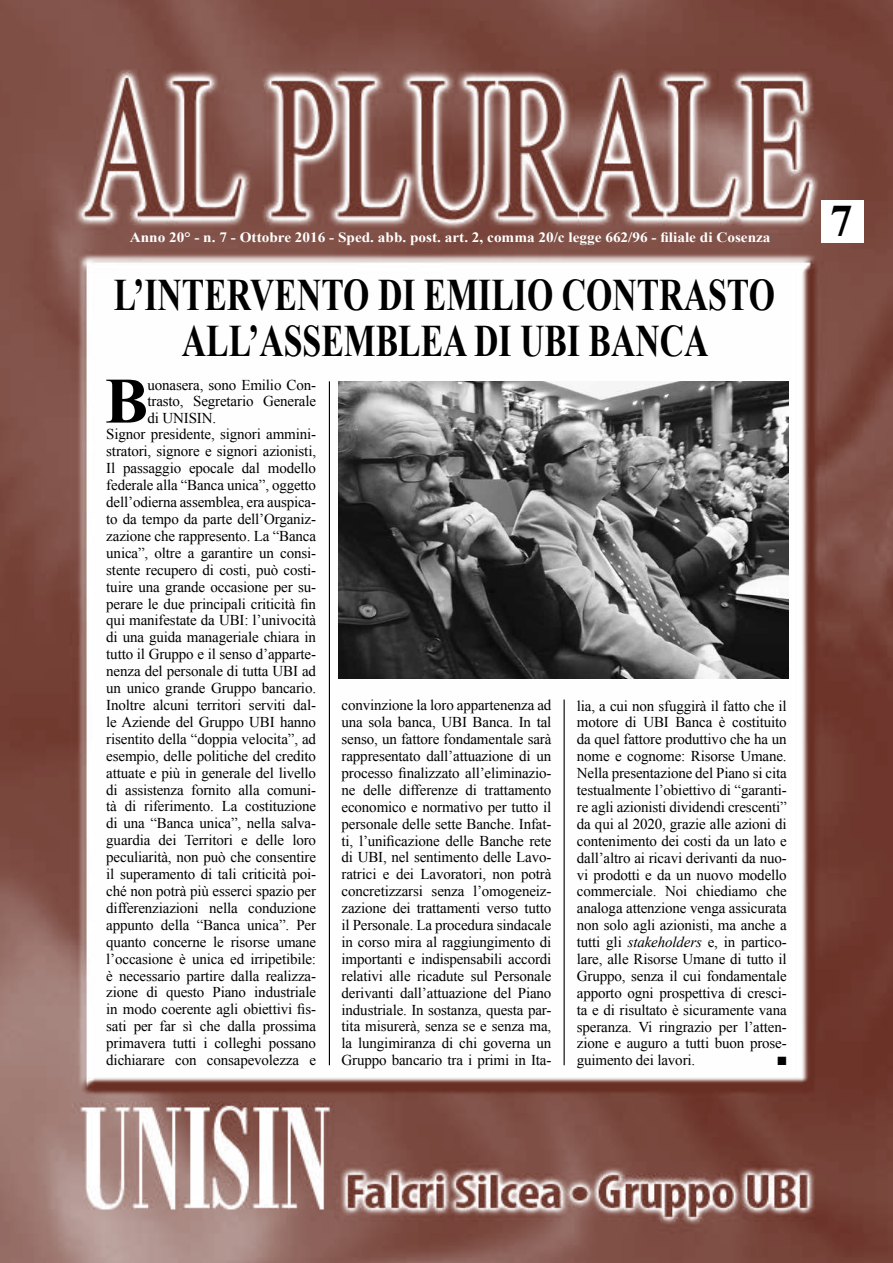
<style>
.page{position:relative;width:893px;height:1263px;background:#fff}
.page>*{position:absolute;margin:0;border:0;box-sizing:border-box;transform-origin:0 0}
.t1{font:700 64.8px "Times New Roman";color:#000}
.t2{font:700 45px/46.5px "Times New Roman";color:#000;text-align:center;scale:.75 1}
.t3{font:700 45px "Times New Roman";color:#000}
.t4{font:15px/17px "Times New Roman";letter-spacing:-.01em;color:#000;text-align:justify}
.t5{font:700 14.25px "Times New Roman";color:#fff;scale:1.07 1}
.t6{font:12px "Zapf Dingbats ITC";color:#000}
.s1{font-style:italic}
</style>
<div class="page">
<img style="left:0;top:0;width:893px;height:1263px">
<div style="left:821px;top:200px;width:42px;height:43px;background:#fff"></div>
<hr style="left:329px;top:381px;width:1px;height:684px;background:#000">
<hr style="left:564px;top:699px;width:1px;height:366px;background:#000">
<img style="left:338px;top:381px;width:451px;height:298px">
<p class="t5" style="left:130px;top:228px;width:600px">Anno 20° - n. 7 - Ottobre 2016 - Sped. abb. post. art. 2, comma 20/c legge 662/96 - filiale di Cosenza</p>
<h2 class="t2" style="left:114px;top:271px;width:883px">L’INTERVENTO DI EMILIO CONTRASTO<br>ALL’ASSEMBLEA DI UBI BANCA</h2>
<h1 class="t1" style="left:105px;top:356px;width:45px">B</h1>
<p class="t4" style="left:148px;top:376px;width:170px">uonasera, sono Emilio Con-</p>
<p class="t4" style="left:148px;top:392px;width:170px">trasto, Segretario Generale</p>
<p class="t4" style="left:148px;top:409px;width:70px">di UNISIN.</p>
<p class="t4" style="left:106px;top:426px;width:211px">Signor presidente, signori ammini-</p>
<p class="t4" style="left:106px;top:443px;width:211px">stratori, signore e signori azionisti,</p>
<p class="t4" style="left:106px;top:460px;width:211px">Il passaggio epocale dal modello</p>
<p class="t4" style="left:106px;top:476px;width:211px">federale alla “Banca unica”, oggetto</p>
<p class="t4" style="left:106px;top:493px;width:211px">dell’odierna assemblea, era auspica-</p>
<p class="t4" style="left:106px;top:510px;width:211px">to da tempo da parte dell’Organiz-</p>
<p class="t4" style="left:106px;top:527px;width:211px">zazione che rappresento. La “Banca</p>
<p class="t4" style="left:106px;top:544px;width:211px">unica”, oltre a garantire un consi-</p>
<p class="t4" style="left:106px;top:561px;width:211px">stente recupero di costi, può costi-</p>
<p class="t4" style="left:106px;top:578px;width:211px">tuire una grande occasione per su-</p>
<p class="t4" style="left:106px;top:595px;width:211px">perare le due principali criticità fin</p>
<p class="t4" style="left:106px;top:612px;width:211px">qui manifestate da UBI: l’univocità</p>
<p class="t4" style="left:106px;top:629px;width:211px">di una guida manageriale chiara in</p>
<p class="t4" style="left:106px;top:645px;width:211px">tutto il Gruppo e il senso d’apparte-</p>
<p class="t4" style="left:106px;top:662px;width:211px">nenza del personale di tutta UBI ad</p>
<p class="t4" style="left:106px;top:679px;width:211px">un unico grande Gruppo bancario.</p>
<p class="t4" style="left:106px;top:696px;width:211px">Inoltre alcuni territori serviti dal-</p>
<p class="t4" style="left:106px;top:713px;width:211px">le Aziende del Gruppo UBI hanno</p>
<p class="t4" style="left:106px;top:730px;width:211px">risentito della “doppia velocita”, ad</p>
<p class="t4" style="left:106px;top:747px;width:211px">esempio, delle politiche del credito</p>
<p class="t4" style="left:106px;top:764px;width:211px">attuate e più in generale del livello</p>
<p class="t4" style="left:106px;top:781px;width:211px">di assistenza fornito alla comuni-</p>
<p class="t4" style="left:106px;top:798px;width:211px">tà di riferimento. La costituzione</p>
<p class="t4" style="left:106px;top:815px;width:211px">di una “Banca unica”, nella salva-</p>
<p class="t4" style="left:106px;top:831px;width:211px">guardia dei Territori e delle loro</p>
<p class="t4" style="left:106px;top:848px;width:211px">peculiarità, non può che consentire</p>
<p class="t4" style="left:106px;top:865px;width:211px">il superamento di tali criticità poi-</p>
<p class="t4" style="left:106px;top:882px;width:211px">ché non potrà più esserci spazio per</p>
<p class="t4" style="left:106px;top:899px;width:211px">differenziazioni nella conduzione</p>
<p class="t4" style="left:106px;top:916px;width:211px">appunto della “Banca unica”. Per</p>
<p class="t4" style="left:106px;top:933px;width:211px">quanto concerne le risorse umane</p>
<p class="t4" style="left:106px;top:950px;width:211px">l’occasione è unica ed irripetibile:</p>
<p class="t4" style="left:106px;top:967px;width:211px">è necessario partire dalla realizza-</p>
<p class="t4" style="left:106px;top:984px;width:211px">zione di questo Piano industriale</p>
<p class="t4" style="left:106px;top:1000px;width:211px">in modo coerente agli obiettivi fis-</p>
<p class="t4" style="left:106px;top:1017px;width:211px">sati per far sì che dalla prossima</p>
<p class="t4" style="left:106px;top:1034px;width:211px">primavera tutti i colleghi possano</p>
<p class="t4" style="left:106px;top:1051px;width:211px">dichiarare con consapevolezza e</p>
<p class="t4" style="left:342px;top:697px;width:211px">convinzione la loro appartenenza ad una sola banca, UBI Banca. In tal senso, un fattore fondamentale sarà rappresentato dall’attuazione di un processo finalizzato all’eliminazio&shy;ne delle differenze di trattamento economico e normativo per tutto il personale delle sette Banche. Infat&shy;ti, l’unificazione delle Banche rete di UBI, nel sentimento delle Lavo&shy;ratrici e dei Lavoratori, non potrà concretizzarsi senza l’omogeneiz&shy;zazione dei trattamenti verso tutto il Personale. La procedura sindacale in corso mira al raggiungimento di importanti e indispensabili accordi relativi alle ricadute sul Personale derivanti dall’attuazione del Piano industriale. In sostanza, questa par&shy;tita misurerà, senza se e senza ma, la lungimiranza di chi governa un Gruppo bancario tra i primi in Ita-</p>
<p class="t4" style="left:577px;top:697px;width:211px">lia, a cui non sfuggirà il fatto che il motore di UBI Banca è costituito da quel fattore produttivo che ha un nome e cognome: Risorse Umane.<br>Nella presentazione del Piano si cita testualmente l’obiettivo di “garanti&shy;re agli azionisti dividendi crescenti” da qui al 2020, grazie alle azioni di contenimento dei costi da un lato e dall’altro ai ricavi derivanti da nuo&shy;vi prodotti e da un nuovo modello commerciale. Noi chiediamo che analoga attenzione venga assicurata non solo agli azionisti, ma anche a tutti gli <span class="s1">stakeholders</span> e, in partico&shy;lare, alle Risorse Umane di tutto il Gruppo, senza il cui fondamentale apporto ogni prospettiva di cresci&shy;ta e di risultato è sicuramente vana speranza. Vi ringrazio per l’atten&shy;zione e auguro a tutti buon prose&shy;guimento dei lavori.</p>
<p class="t6" style="left:777px;top:1055px;width:11px">■</p>
<h2 class="t3" style="left:830px;top:189px;width:24px">7</h2>
</div>
